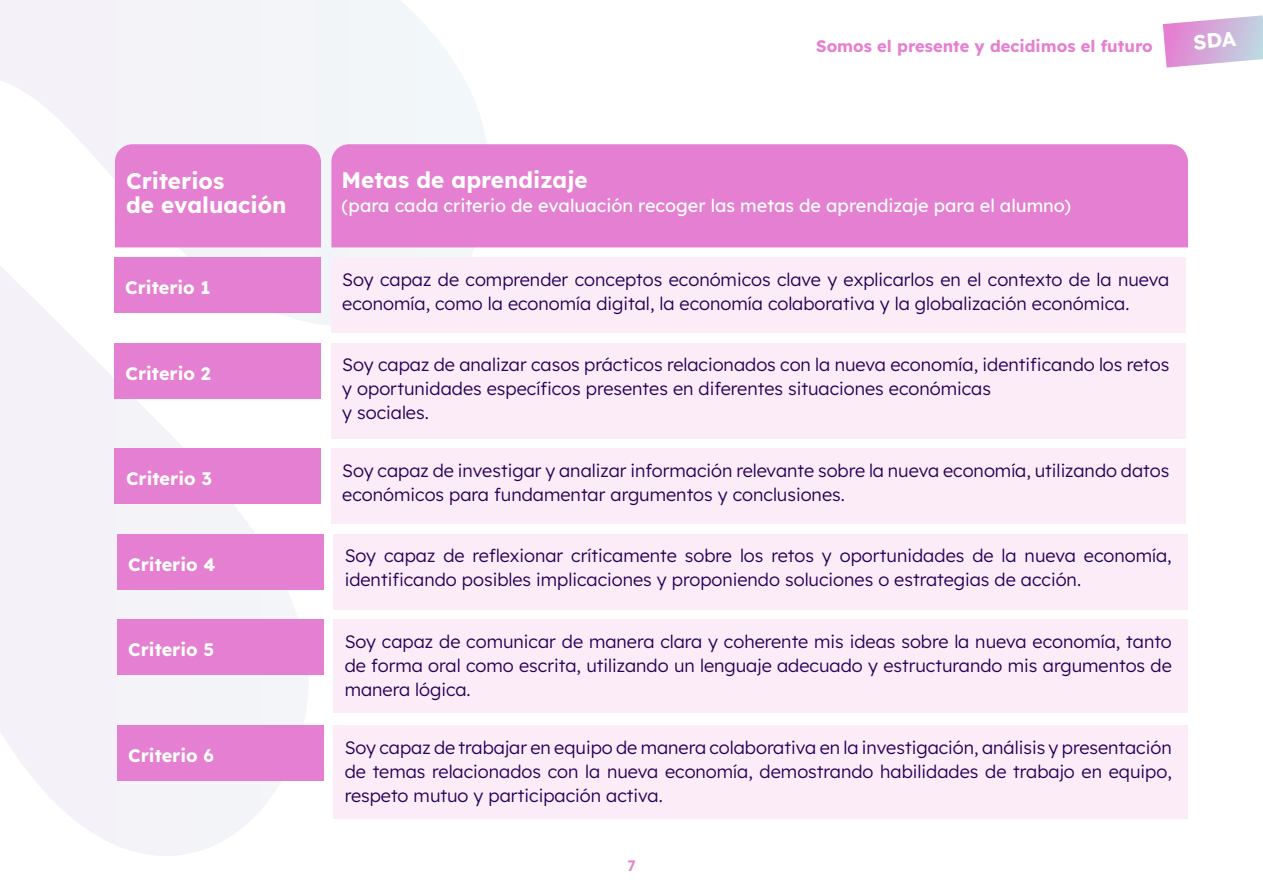
<style>
.page{position:relative;width:1263px;height:893px;background:#fff}
.page>*{position:absolute;margin:0;border:0;box-sizing:border-box;transform-origin:0 0}
.t1{font:700 22.5px/24px "Lexend";color:#fff}
.t2{font:300 18px/24px "Lexend";color:#270059}
.t3{font:18px "Lexend";color:#fff}
.t4{font:700 18px "Lexend";color:#fff}
.t5{font:700 16.5px "Lexend";color:#e57fd1}
.t6{font:600 15px "Lexend";color:#e57fd1}
</style>
<div class="page">
<svg style="left:0;top:0;width:503px;height:856px"></svg>
<div style="left:115px;top:144px;width:206px;height:103px;background:#e57fd1"></div>
<div style="left:331px;top:144px;width:857px;height:103px;background:#e57fd1"></div>
<div style="left:115px;top:257px;width:206px;height:56px;background:#e57fd1"></div>
<div style="left:331px;top:257px;width:854px;height:76px;background:#fbecf8"></div>
<div style="left:115px;top:343px;width:206px;height:55px;background:#e57fd1"></div>
<div style="left:331px;top:343px;width:854px;height:96px;background:#fbecf8"></div>
<div style="left:115px;top:448px;width:206px;height:56px;background:#e57fd1"></div>
<div style="left:331px;top:448px;width:854px;height:76px;background:#fbecf8"></div>
<div style="left:117px;top:534px;width:206px;height:55px;background:#e57fd1"></div>
<div style="left:334px;top:534px;width:854px;height:75px;background:#fbecf8"></div>
<div style="left:117px;top:619px;width:206px;height:56px;background:#e57fd1"></div>
<div style="left:334px;top:619px;width:854px;height:94px;background:#fbecf8"></div>
<div style="left:117px;top:725px;width:206px;height:56px;background:#e57fd1"></div>
<div style="left:334px;top:725px;width:854px;height:93px;background:#fbecf8"></div>
<svg style="left:1163px;top:15px;width:100px;height:53px"></svg>
<p class="t5" style="left:816px;top:34px;width:338px">Somos el presente y decidimos el futuro</p>
<p class="t1" style="left:126px;top:168px;width:162px">Criterios<br>de evaluación</p>
<p class="t1" style="left:341px;top:167px;width:248px">Metas de aprendizaje</p>
<p class="t3" style="left:341px;top:193px;width:731px">(para cada criterio de evaluación recoger las metas de aprendizaje para el alumno)</p>
<p class="t4" style="left:125px;top:275px;width:87px">Criterio 1</p>
<p class="t2" style="left:342px;top:266px;width:829px">Soy capaz de comprender conceptos económicos clave y explicarlos en el contexto de la nueva economía, como la economía digital, la economía colaborativa y la globalización económica.</p>
<p class="t4" style="left:126px;top:360px;width:87px">Criterio 2</p>
<p class="t2" style="left:342px;top:352px;width:829px">Soy capaz de analizar casos prácticos relacionados con la nueva economía, identificando los retos y oportunidades específicos presentes en diferentes situaciones económicas<br>y sociales.</p>
<p class="t4" style="left:126px;top:466px;width:87px">Criterio 3</p>
<p class="t2" style="left:342px;top:457px;width:829px">Soy capaz de investigar y analizar información relevante sobre la nueva economía, utilizando datos económicos para fundamentar argumentos y conclusiones.</p>
<p class="t4" style="left:128px;top:551px;width:89px">Criterio 4</p>
<p class="t2" style="left:345px;top:543px;width:829px">Soy capaz de reflexionar críticamente sobre los retos y oportunidades de la nueva economía, identificando posibles implicaciones y proponiendo soluciones o estrategias de acción.</p>
<p class="t4" style="left:128px;top:637px;width:88px">Criterio 5</p>
<p class="t2" style="left:345px;top:628px;width:829px;text-align:justify">Soy capaz de comunicar de manera clara y coherente mis ideas sobre la nueva economía, tanto de forma oral como escrita, utilizando un lenguaje adecuado y estructurando mis argumentos de manera lógica.</p>
<p class="t4" style="left:128px;top:742px;width:87px">Criterio 6</p>
<p class="t2" style="left:345px;top:734px;width:829px;text-align:justify">Soy capaz de trabajar en equipo de manera colaborativa en la investigación, análisis y presentación de temas relacionados con la nueva economía, demostrando habilidades de trabajo en equipo, respeto mutuo y participación activa.</p>
<p class="t6" style="left:627px;top:855px;width:10px">7</p>
</div>
